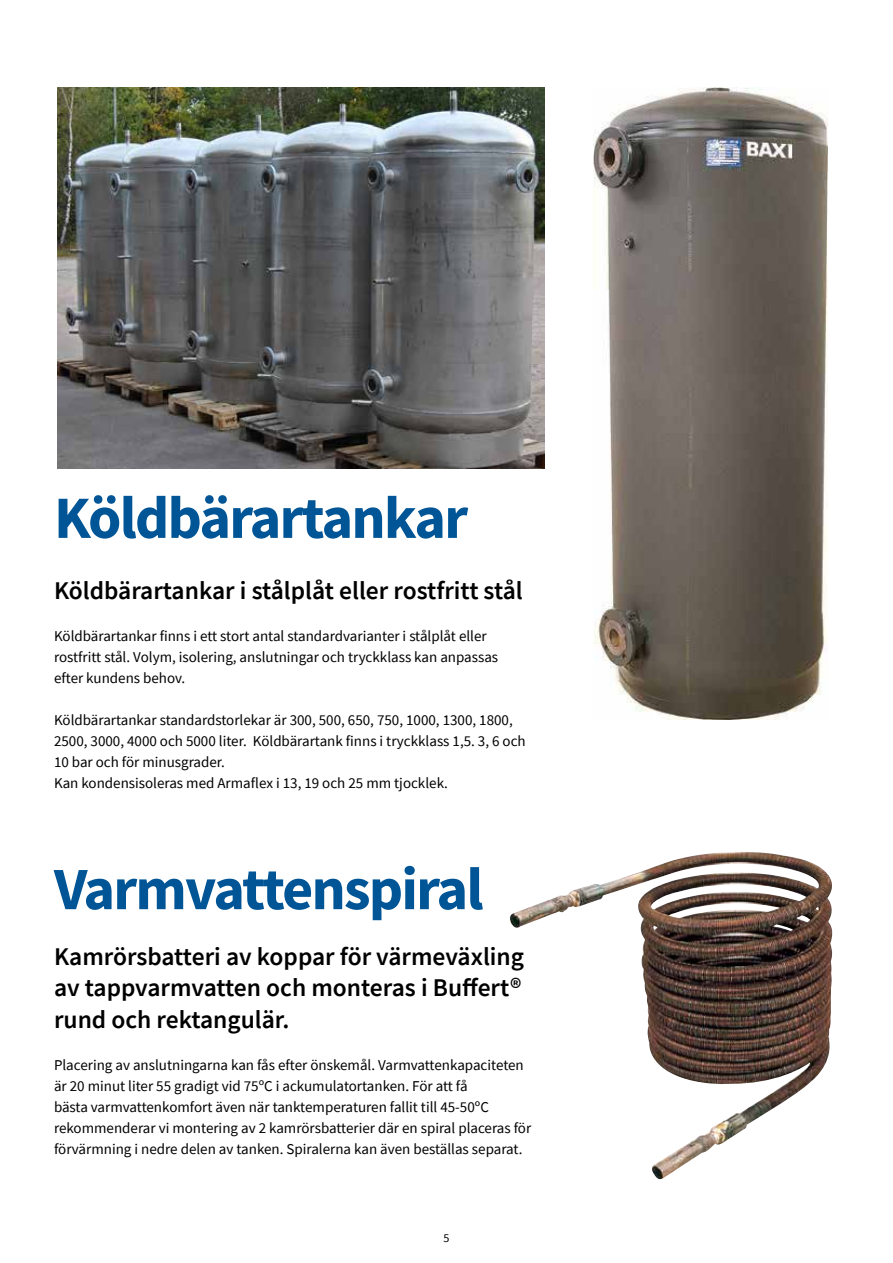
<style>
.page{position:relative;width:893px;height:1263px;background:#fff}
.page>*{position:absolute;margin:0;border:0;box-sizing:border-box;transform-origin:0 0}
.t1{font:700 60px "Source Sans Pro";letter-spacing:-.03em;color:#005596}
.t2{font:600 25.5px/31.5px "Source Sans Pro";color:#000;text-align:justify}
.t3{font:15px/21px "Source Sans Pro";color:#000}
.t4{font:12px "Source Sans Pro";color:#000}
</style>
<div class="page">
<hr style="left:0;top:0;width:1px;height:916px;background:#cedce8">
<img style="left:509px;top:852px;width:324px;height:328px">
<img style="left:593px;top:87px;width:234px;height:632px">
<img style="left:58px;top:87px;width:487px;height:381px">
<h1 class="t1" style="left:54px;top:477px;width:416px">Köldbärartankar</h1>
<h2 class="t2" style="left:54px;top:575px;width:470px">Köldbärartankar i stålplåt eller rostfritt stål</h2>
<p class="t3" style="left:54px;top:626px;width:446px">Köldbärartankar finns i ett stort antal standardvarianter i stålplåt eller rostfritt stål. Volym, isolering, anslutningar och tryckklass kan anpassas efter kundens behov.</p>
<p class="t3" style="left:54px;top:710px;width:473px">Köldbärartankar standardstorlekar är 300, 500, 650, 750, 1000, 1300, 1800, 2500, 3000, 4000 och 5000 liter. Köldbärartank finns i tryckklass 1,5. 3, 6 och 10 bar och för minusgrader.<br>Kan kondensisoleras med Armaflex i 13, 19 och 25 mm tjocklek.</p>
<h1 class="t1" style="left:54px;top:849px;width:431px">Varmvattenspiral</h1>
<h2 class="t2" style="left:54px;top:940px;width:472px">Kamrörsbatteri av koppar för värmeväxling av tappvarmvatten och monteras i Buffert® rund och rektangulär.</h2>
<p class="t3" style="left:54px;top:1054px;width:479px">Placering av anslutningarna kan fås efter önskemål. Varmvattenkapaciteten är 20 minut liter 55 gradigt vid 75ºC i ackumulatortanken. För att få<br>bästa varmvattenkomfort även när tanktemperaturen fallit till 45-50ºC rekommenderar vi montering av 2 kamrörsbatterier där en spiral placeras för förvärmning i nedre delen av tanken. Spiralerna kan även beställas separat.</p>
<p class="t4" style="left:443px;top:1230px;width:7px">5</p>
</div>
